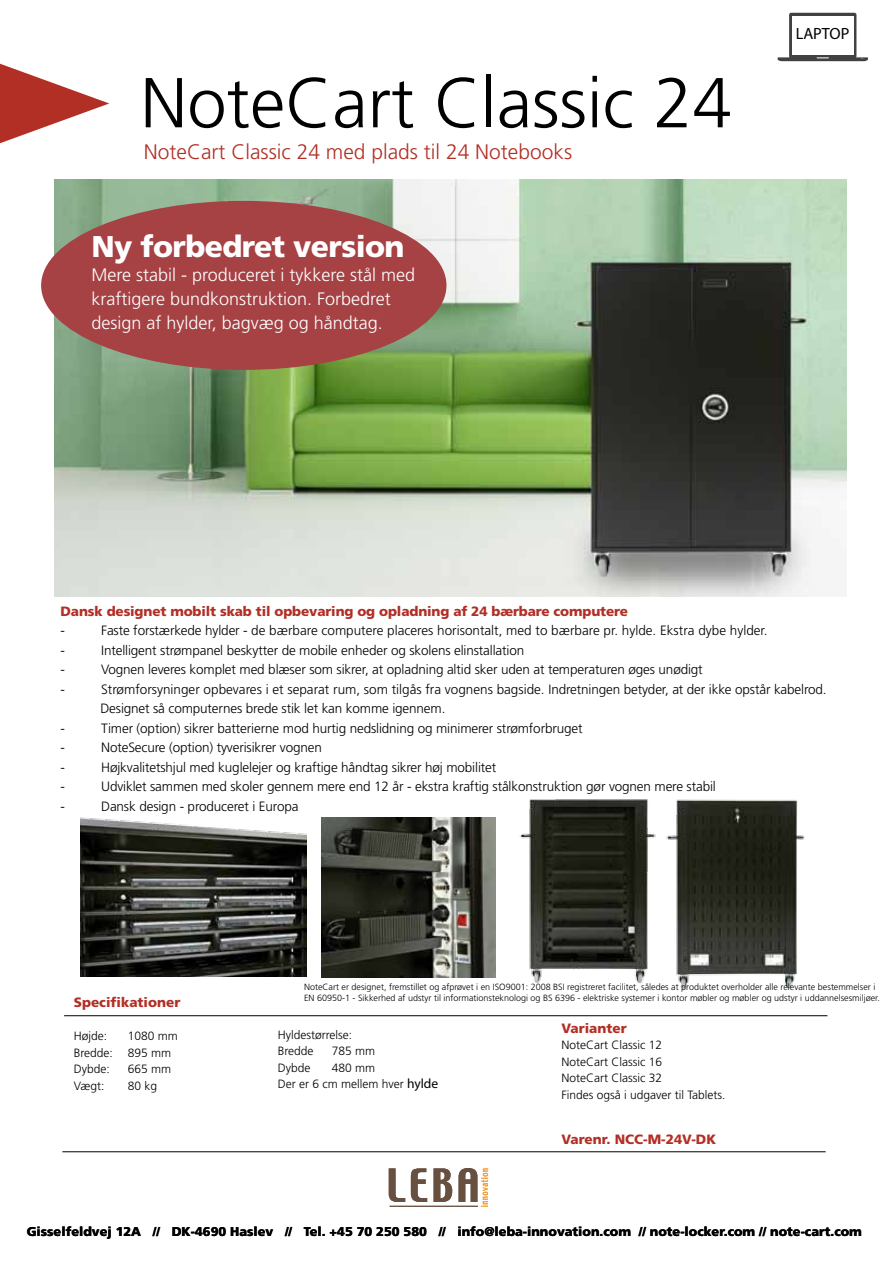
<style>
.page{position:relative;width:893px;height:1263px;background:#fff}
.page>*{position:absolute;margin:0;border:0;box-sizing:border-box;transform-origin:0 0}
.t1{font:300 70.5px "Frutiger LT Std";color:#000}
.t2{font:900 30px "Frutiger LT Std";letter-spacing:-.02em;color:#fff}
.t3{font:300 21px "Frutiger LT Std";color:#b22f26}
.t4{font:300 18px/24px "Frutiger LT Std";color:#fff}
.t5{font:16.2px "Myriad Pro";color:#000}
.t6{font:300 13.5px/19.5px "Frutiger LT Std";letter-spacing:-.01em;color:#000}
.t7{font:900 13.5px "Frutiger LT Std";letter-spacing:-.01em;color:#b22f26}
.t8{font:900 12.75px "Frutiger LT Std";color:#000}
.t9{font:300 12px/16.5px "Frutiger LT Std";color:#000}
.t10{font:300 9px/10.8px "Frutiger LT Std";color:#000}
.s1{font-family:"Myriad";font-weight:400;font-size:13.5px}
</style>
<div class="page">
<svg style="left:389px;top:1168px;width:16px;height:34px"></svg>
<svg style="left:411px;top:1168px;width:16px;height:34px"></svg>
<svg style="left:434px;top:1168px;width:18px;height:34px"></svg>
<svg style="left:459px;top:1168px;width:29px;height:39px"></svg>
<hr style="left:390px;top:1206px;width:88px;height:1px;background:#685041">
<svg style="left:0;top:64px;width:109px;height:79px"></svg>
<hr style="left:62px;top:1151px;width:764px;height:1px;background:#000">
<hr style="left:64px;top:1015px;width:763px;height:1px;background:#000">
<img style="left:54px;top:179px;width:792px;height:418px">
<img style="left:321px;top:818px;width:174px;height:159px">
<img style="left:81px;top:817px;width:225px;height:159px">
<img style="left:520px;top:799px;width:136px;height:185px">
<img style="left:666px;top:799px;width:139px;height:191px">
<svg style="left:778px;top:13px;width:90px;height:48px"></svg>
<div style="left:41px;top:201px;width:405px;height:169px;background:#a64144;border-radius:50%"></div>
<h1 class="t1" style="left:140px;top:63px;width:593px">NoteCart Classic 24</h1>
<h3 class="t3" style="left:144px;top:140px;width:430px">NoteCart Classic 24 med plads til 24 Notebooks</h3>
<h2 class="t2" style="left:91px;top:228px;width:315px">Ny forbedret version</h2>
<h3 class="t4" style="left:91px;top:263px;width:325px">Mere stabil - produceret i tykkere stål med kraftigere bundkonstruktion. Forbedret design af hylder, bagvæg og håndtag.</h3>
<p class="t5" style="left:796px;top:24px;width:55px">LAPTOP</p>
<p class="t7" style="left:61px;top:603px;width:569px">Dansk designet mobilt skab til opbevaring og opladning af 24 bærbare computere</p>
<p class="t6" style="left:61px;top:621px;width:6px">-</p>
<p class="t6" style="left:101px;top:621px;width:668px">Faste forstærkede hylder - de bærbare computere placeres horisontalt, med to bærbare pr. hylde. Ekstra dybe hylder.</p>
<p class="t6" style="left:61px;top:640px;width:6px">-</p>
<p class="t6" style="left:101px;top:640px;width:425px">Intelligent strømpanel beskytter de mobile enheder og skolens elinstallation</p>
<p class="t6" style="left:61px;top:660px;width:6px">-</p>
<p class="t6" style="left:101px;top:660px;width:603px">Vognen leveres komplet med blæser som sikrer, at opladning altid sker uden at temperaturen øges unødigt</p>
<p class="t6" style="left:61px;top:679px;width:6px">-</p>
<p class="t6" style="left:100px;top:679px;width:728px">Strømforsyninger opbevares i et separat rum, som tilgås fra vognens bagside. Indretningen betyder, at der ikke opstår kabelrod.<br>Designet så computernes brede stik let kan komme igennem.</p>
<p class="t6" style="left:61px;top:718px;width:6px">-</p>
<p class="t6" style="left:101px;top:718px;width:483px">Timer (option) sikrer batterierne mod hurtig nedslidning og minimerer strømforbruget</p>
<p class="t6" style="left:61px;top:738px;width:6px">-</p>
<p class="t6" style="left:101px;top:738px;width:222px">NoteSecure (option) tyverisikrer vognen</p>
<p class="t6" style="left:61px;top:757px;width:6px">-</p>
<p class="t6" style="left:101px;top:757px;width:397px">Højkvalitetshjul med kuglelejer og kraftige håndtag sikrer høj mobilitet</p>
<p class="t6" style="left:61px;top:777px;width:6px">-</p>
<p class="t6" style="left:101px;top:777px;width:616px">Udviklet sammen med skoler gennem mere end 12 år - ekstra kraftig stålkonstruktion gør vognen mere stabil</p>
<p class="t6" style="left:61px;top:796px;width:6px">-</p>
<p class="t6" style="left:101px;top:796px;width:199px">Dansk design - produceret i Europa</p>
<p class="t7" style="left:74px;top:994px;width:108px">Specifikationer</p>
<p class="t9" style="left:74px;top:1028px;width:35px">Højde:</p>
<p class="t9" style="left:74px;top:1028px;width:106px;text-indent:54px">1080 mm<br>Bredde: 895 mm<br>Dybde:</p>
<p class="t9" style="left:128px;top:1061px;width:45px">665 mm</p>
<p class="t9" style="left:74px;top:1078px;width:32px">Vægt:</p>
<p class="t9" style="left:128px;top:1078px;width:31px">80 kg</p>
<p class="t10" style="left:304px;top:982px;width:577px">NoteCart er designet, fremstillet og afprøvet i en ISO9001: 2008 BSI registreret facilitet, således at produktet overholder alle relevante bestemmelser i<br>EN 60950-1 - Sikkerhed af udstyr til informationsteknologi og BS 6396 - elektriske systemer i kontor møbler og møbler og udstyr i uddannelsesmiljøer.</p>
<p class="t9" style="left:278px;top:1026px;width:76px">Hyldestørrelse:<br>Bredde</p>
<p class="t9" style="left:332px;top:1043px;width:45px">785 mm</p>
<p class="t9" style="left:278px;top:1059px;width:34px">Dybde</p>
<p class="t9" style="left:278px;top:1059px;width:162px;text-indent:54px">480 mm<br>Der er 6 cm mellem hver <span class="s1">hylde</span></p>
<p class="t7" style="left:561px;top:1020px;width:67px">Varianter</p>
<p class="t9" style="left:561px;top:1037px;width:166px">NoteCart Classic 12<br>NoteCart Classic 16<br>NoteCart Classic 32<br>Findes også i udgaver til Tablets.</p>
<p class="t7" style="left:561px;top:1131px;width:156px">Varenr. NCC-M-24V-DK</p>
<p class="t8" style="left:27px;top:1223px;width:837px">Gisselfeldvej 12A // DK-4690 Haslev // Tel. +45 70 250 580 // info@leba-innovation.com // note-locker.com // note-cart.com</p>
</div>
